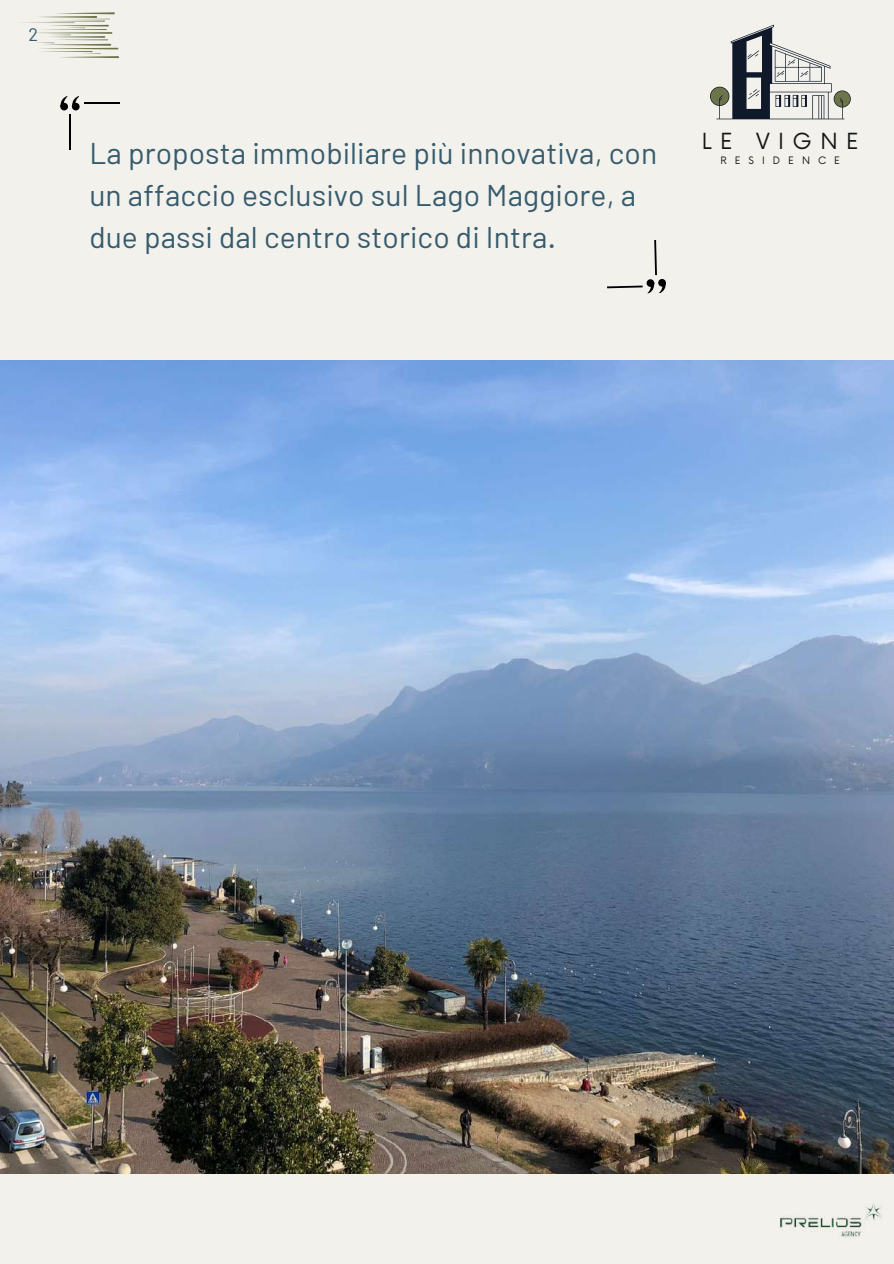
<style>
.page{position:relative;width:894px;height:1264px;background:#fff}
.page>*{position:absolute;margin:0;border:0;box-sizing:border-box;transform-origin:0 0}
.t1{font:30px/41.7px "Barlow";letter-spacing:.005em;color:#365b6d}
.t2{font:21.6px "Now";letter-spacing:.385em;color:#151717}
.t3{font:18px "Barlow";color:#365b6d}
.t4{font:10.05px "Now";letter-spacing:.8em;color:#151717}
</style>
<div class="page">
<div style="left:0;top:0;width:893px;height:1263px;background:#f2f1ec"></div>
<svg style="left:710px;top:25px;width:140px;height:94px"></svg>
<div style="left:60px;top:103px;width:8px;height:7px;background:#000;border-radius:50%"></div>
<svg style="left:60px;top:96px;width:19px;height:13px"></svg>
<hr style="left:69px;top:114px;width:2px;height:36px;background:#000">
<hr style="left:84px;top:102px;width:35px;height:2px;background:#000">
<svg style="left:607px;top:240px;width:59px;height:54px"></svg>
<svg style="left:21px;top:12px;width:98px;height:46px"></svg>
<img style="left:780px;top:1203px;width:102px;height:35px">
<img style="left:0;top:360px;width:893px;height:813px">
<p class="t3" style="left:29px;top:23px;width:11px">2</p>
<p class="t1" style="left:89px;top:131px;width:569px">La proposta immobiliare più innovativa, con</p>
<p class="t1" style="left:89px;top:173px;width:548px">un affaccio esclusivo sul Lago Maggiore, a due passi dal centro storico di Intra.</p>
<p class="t2" style="left:701px;top:130px;width:158px">LE VIGNE</p>
<p class="t4" style="left:720px;top:154px;width:121px">RESIDENCE</p>
</div>
